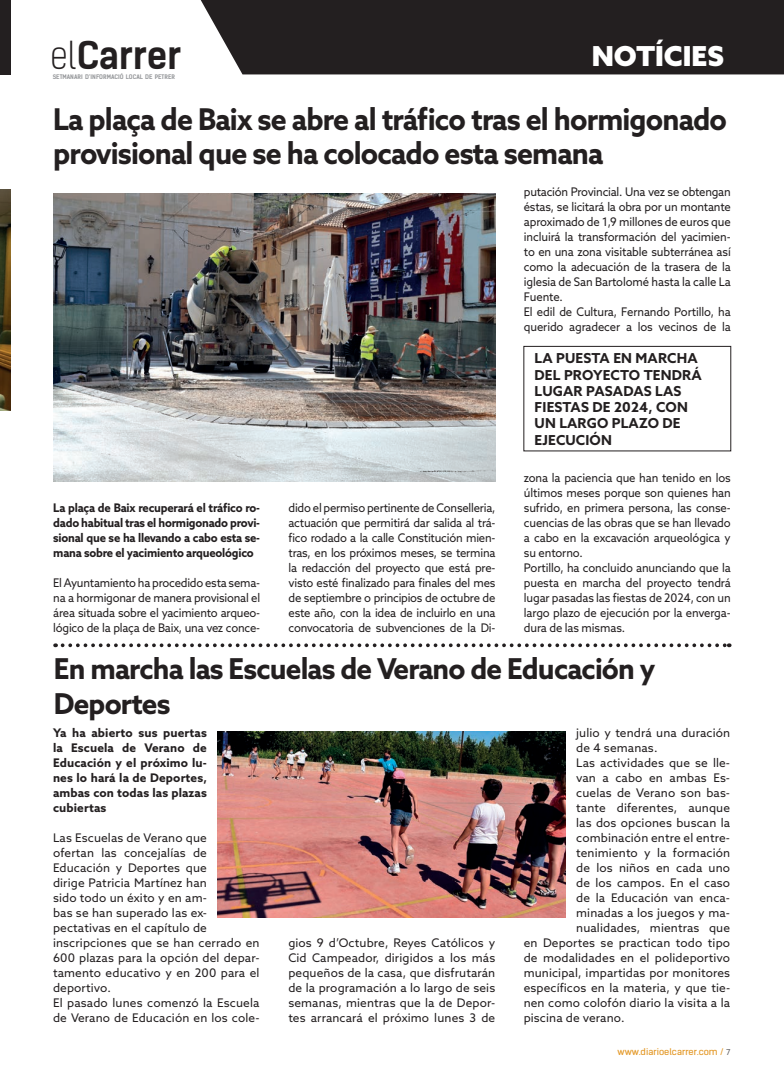
<style>
.page{position:relative;width:784px;height:1085px;background:#fff}
.page>*{position:absolute;margin:0;border:0;box-sizing:border-box;transform-origin:0 0}
.t1{font:700 36.62px "Kelson Sans";color:#231f20}
.t2{font:700 30px/33.8px "Azo Sans";letter-spacing:-.03em;color:#231f20;scale:.95 1}
.t3{font:700 28.75px/35px "Azo Sans";letter-spacing:-.03em;color:#231f20}
.t4{font:900 27.5px "Azo Sans";color:#fff}
.t5{font:700 13.75px/16.2px "Azo Sans";letter-spacing:.01em;color:#231f20}
.t6{font:11.88px/15px "Azo Sans";color:#231f20;text-align:justify;scale:.95 1}
.t7{font:11.88px/15px "Azo Sans";color:#231f20}
.t8{font:700 11.88px/15px "Azo Sans";letter-spacing:-.01em;color:#231f20;text-align:justify;scale:.95 1}
.t9{font:700 11.88px/15px "Azo Sans";letter-spacing:-.01em;color:#231f20;text-align:justify}
.t10{font:8.75px "Kelson Sans";color:#e39724;scale:1.1 1}
.t11{font:700 6px "Kelson Sans";color:#939598}
.s1{font-weight:300}
.s2{font-family:"Azo Sans";font-size:8.12px;color:#636366}
</style>
<div class="page">
<div style="left:200px;top:0;width:583px;height:74px;background:#231f20"></div>
<div style="left:0;top:0;width:11px;height:75px;background:#231f20"></div>
<svg style="left:63px;top:643px;width:666px;height:4px"></svg>
<img style="left:54px;top:193px;width:441px;height:288px">
<img style="left:0;top:190px;width:11px;height:220px">
<img style="left:218px;top:731px;width:347px;height:186px">
<div style="left:523px;top:346px;width:207px;height:105px;border:1px solid #231f20"></div>
<h1 class="t1" style="left:50px;top:33px;width:132px"><span class="s1">el</span>Carrer</h1>
<h3 class="t4" style="left:591px;top:38px;width:134px">NOTÍCIES</h3>
<h2 class="t2" style="left:53px;top:102px;width:710px">La plaça de Baix se abre al tráfico tras el hormigonado provisional que se ha colocado esta semana</h2>
<p class="t11" style="left:53px;top:73px;width:124px">SETMANARI D’INFORMACIÓ LOCAL DE PETRER</p>
<p class="t6" style="left:523px;top:184px;width:219px;text-align:left">putación Provincial. Una vez se obtengan éstas, se licitará la obra por un montante aproximado de 1,9 millones de euros que incluirá la transformación del yacimien&shy;to en una zona visitable subterránea así como la adecuación de la trasera de la iglesia de San Bartolomé hasta la calle La Fuente.<br>El edil de Cultura, Fernando Portillo, ha querido agradecer a los vecinos de la</p>
<p class="t5" style="left:534px;top:350px;width:169px">LA PUESTA EN MARCHA<br>DEL PROYECTO TENDRÁ<br>LUGAR PASADAS LAS<br>FIESTAS DE 2024, CON<br>UN LARGO PLAZO DE<br>EJECUCIÓN</p>
<p class="t6" style="left:523px;top:469px;width:219px;text-align:left">zona la paciencia que han tenido en los últimos meses porque son quienes han sufrido, en primera persona, las conse&shy;cuencias de las obras que se han llevado a cabo en la excavación arqueológica y su entorno.<br>Portillo, ha concluido anunciando que la puesta en marcha del proyecto tendrá lugar pasadas las fiestas de 2024, con un largo plazo de ejecución por la enverga&shy;dura de las mismas.</p>
<h3 class="t3" style="left:54px;top:651px;width:602px">En marcha las Escuelas de Verano de Educación y<br>Deportes</h3>
<p class="t9" style="left:53px;top:724px;width:155px">Ya ha abierto sus puertas la Escuela de Verano de Educación y el próximo lu&shy;nes lo hará la de Deportes, ambas con todas las plazas cubiertas</p>
<p class="t7" style="left:53px;top:829px;width:208px">Las Escuelas de Verano que<br>ofertan las concejalías de<br>Educación y Deportes que<br>dirige Patricia Martínez han<br>sido todo un éxito y en am-<br>bas se han superado las ex&shy;pectativas en el capítulo de inscripciones que se han cerrado en<br>600 plazas para la opción del depar&shy;tamento educativo y en 200 para el deportivo.<br>El pasado lunes comenzó la Escuela de Verano de Educación en los cole-</p>
<p class="t8" style="left:53px;top:499px;width:219px">La plaça de Baix recuperará el tráfico ro&shy;dado habitual tras el hormigonado provi&shy;sional que se ha llevando a cabo esta se&shy;mana sobre el yacimiento arqueológico</p>
<p class="t6" style="left:53px;top:574px;width:219px">El Ayuntamiento ha procedido esta sema&shy;na a hormigonar de manera provisional el área situada sobre el yacimiento arqueo&shy;lógico de la plaça de Baix, una vez conce-</p>
<p class="t6" style="left:288px;top:499px;width:219px">dido el permiso pertinente de Conselleria, actuación que permitirá dar salida al trá&shy;fico rodado a la calle Constitución mien&shy;tras, en los próximos meses, se termina la redacción del proyecto que está pre&shy;visto esté finalizado para finales del mes de septiembre o principios de octubre de este año, con la idea de incluirlo en una convocatoria de subvenciones de la Di-</p>
<p class="t7" style="left:576px;top:724px;width:155px">julio y tendrá una duración</p>
<p class="t7" style="left:576px;top:739px;width:83px">de 4 semanas.</p>
<p class="t7" style="left:576px;top:754px;width:155px">Las actividades que se lle-</p>
<p class="t7" style="left:576px;top:769px;width:155px">van a cabo en ambas Es-</p>
<p class="t7" style="left:576px;top:784px;width:155px">cuelas de Verano son bas-</p>
<p class="t7" style="left:576px;top:799px;width:155px">tante diferentes, aunque</p>
<p class="t7" style="left:576px;top:814px;width:155px">las dos opciones buscan la</p>
<p class="t7" style="left:576px;top:829px;width:155px">combinación entre el entre-</p>
<p class="t7" style="left:576px;top:844px;width:155px">tenimiento y la formación</p>
<p class="t7" style="left:576px;top:859px;width:155px">de los niños en cada uno</p>
<p class="t7" style="left:576px;top:874px;width:155px">de los campos. En el caso</p>
<p class="t7" style="left:576px;top:889px;width:155px">de la Educación van enca-</p>
<p class="t7" style="left:576px;top:904px;width:155px">minadas a los juegos y ma-</p>
<p class="t7" style="left:576px;top:919px;width:155px">nualidades, mientras que</p>
<p class="t7" style="left:523px;top:934px;width:208px">en Deportes se practican todo tipo</p>
<p class="t7" style="left:523px;top:949px;width:208px">de modalidades en el polideportivo</p>
<p class="t7" style="left:523px;top:964px;width:208px">municipal, impartidas por monitores</p>
<p class="t7" style="left:523px;top:979px;width:208px">específicos en la materia, y que tie-</p>
<p class="t7" style="left:523px;top:994px;width:208px">nen como colofón diario la visita a la</p>
<p class="t7" style="left:523px;top:1009px;width:102px">piscina de verano.</p>
<p class="t7" style="left:288px;top:934px;width:208px;text-align:justify">gios 9 d’Octubre, Reyes Católicos y Cid Campeador, dirigidos a los más pequeños de la casa, que disfrutarán de la programación a lo largo de seis semanas, mientras que la de Depor&shy;tes arrancará el próximo lunes 3 de</p>
<p class="t10" style="left:617px;top:1046px;width:104px">www.diarioelcarrer.com / <span class="s2">7</span></p>
</div>
